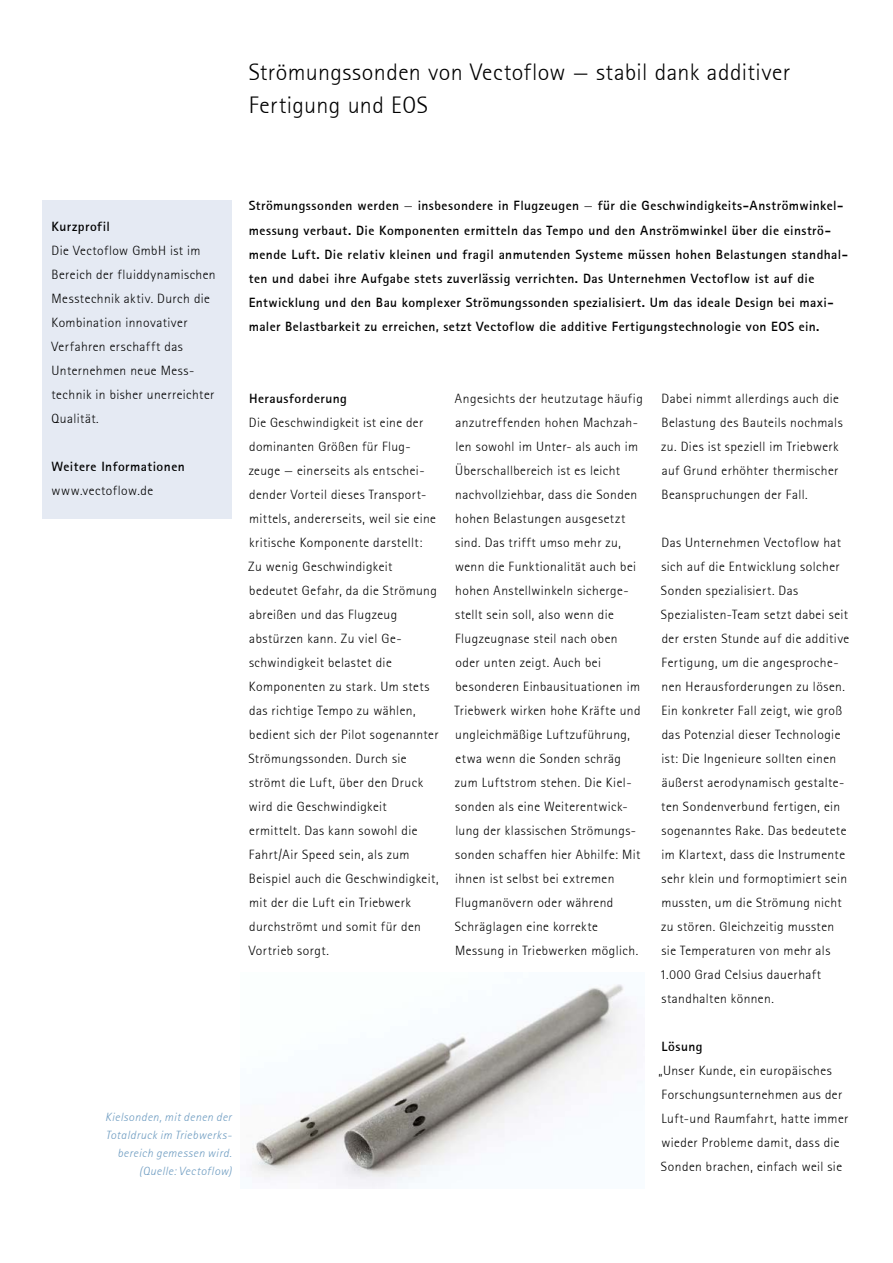
<style>
.page{position:relative;width:893px;height:1263px;background:#fff}
.page>*{position:absolute;margin:0;border:0;box-sizing:border-box;transform-origin:0 0}
.t1{font:24px/33px "Rotis San Ser T Ligh";letter-spacing:.02em;color:#000}
.t2{font:13.5px/24px "Rotis San Ser T Ligh";letter-spacing:.03em;color:#000}
.t3{font:700 13.5px/24px "Rotis San Ser T";letter-spacing:.03em;color:#000}
.t4{font:12px/18px "Rotis San Ser T Ligh Ital";letter-spacing:.035em;color:#6e9cc1;text-align:right}
.s1{font-family:"Rotis San Ser T Ligh";font-weight:400}
</style>
<div class="page">
<div style="left:43px;top:201px;width:189px;height:318px;background:#e5eaf3"></div>
<img style="left:250px;top:984px;width:381px;height:204px">
<h1 class="t1" style="left:249px;top:56px;width:543px">Strömungssonden von Vectoflow — stabil dank additiver<br>Fertigung und EOS</h1>
<p class="t3" style="left:52px;top:215px;width:60px">Kurzprofil</p>
<p class="t2" style="left:52px;top:239px;width:166px">Die Vectoflow GmbH ist im<br>Bereich der fluiddynamischen<br>Messtechnik aktiv. Durch die<br>Kombination innovativer<br>Verfahren erschafft das<br>Unternehmen neue Mess&shy;technik in bisher unerreichter<br>Qualität.</p>
<p class="t3" style="left:52px;top:455px;width:135px">Weitere Informationen</p>
<p class="t2" style="left:52px;top:479px;width:103px">www.vectoflow.de</p>
<p class="t4" style="left:105px;top:1108px;width:128px">Kielsonden, mit denen der<br>Totaldruck im Triebwerks&shy;bereich gemessen wird. (Quelle: Vectoflow)</p>
<p class="t3" style="left:249px;top:194px;width:601px">Strömungssonden werden <span class="s1">—</span> insbesondere in Flugzeugen <span class="s1">—</span> für die Geschwindigkeits-Anströmwinkel&shy;messung verbaut. Die Komponenten ermitteln das Tempo und den Anströmwinkel über die einströ&shy;mende Luft. Die relativ kleinen und fragil anmutenden Systeme müssen hohen Belastungen standhal&shy;ten und dabei ihre Aufgabe stets zuverlässig verrichten. Das Unternehmen Vectoflow ist auf die Entwicklung und den Bau komplexer Strömungssonden spezialisiert. Um das ideale Design bei maxi&shy;maler Belastbarkeit zu erreichen, setzt Vectoflow die additive Fertigungstechnologie von EOS ein.</p>
<p class="t3" style="left:249px;top:386px;width:99px">Herausforderung</p>
<p class="t2" style="left:248px;top:410px;width:192px">Die Geschwindigkeit ist eine der dominanten Größen für Flug&shy;zeuge — einerseits als entschei&shy;dender Vorteil dieses Transport&shy;mittels, andererseits, weil sie eine kritische Komponente darstellt:<br>Zu wenig Geschwindigkeit bedeutet Gefahr, da die Strömung abreißen und das Flugzeug abstürzen kann. Zu viel Ge&shy;schwindigkeit belastet die<br>Komponenten zu stark. Um stets das richtige Tempo zu wählen, bedient sich der Pilot sogenannter<br>Strömungssonden. Durch sie strömt die Luft, über den Druck wird die Geschwindigkeit ermittelt. Das kann sowohl die<br>Fahrt/Air Speed sein, als zum<br>Beispiel auch die Geschwindigkeit, mit der die Luft ein Triebwerk durchströmt und somit für den<br>Vortrieb sorgt.</p>
<p class="t2" style="left:455px;top:386px;width:190px">Angesichts der heutzutage häufig anzutreffenden hohen Machzah&shy;len sowohl im Unter- als auch im<br>Überschallbereich ist es leicht nachvollziehbar, dass die Sonden hohen Belastungen ausgesetzt sind. Das trifft umso mehr zu, wenn die Funktionalität auch bei hohen Anstellwinkeln sicherge&shy;stellt sein soll, also wenn die<br>Flugzeugnase steil nach oben oder unten zeigt. Auch bei besonderen Einbausituationen im<br>Triebwerk wirken hohe Kräfte und ungleichmäßige Luftzuführung, etwa wenn die Sonden schräg zum Luftstrom stehen. Die Kiel&shy;sonden als eine Weiterentwick&shy;lung der klassischen Strömungs&shy;sonden schaffen hier Abhilfe: Mit ihnen ist selbst bei extremen<br>Flugmanövern oder während<br>Schräglagen eine korrekte<br>Messung in Triebwerken möglich.</p>
<p class="t2" style="left:661px;top:386px;width:183px">Dabei nimmt allerdings auch die<br>Belastung des Bauteils nochmals zu. Dies ist speziell im Triebwerk auf Grund erhöhter thermischer<br>Beanspruchungen der Fall.</p>
<p class="t2" style="left:660px;top:530px;width:191px">Das Unternehmen Vectoflow hat sich auf die Entwicklung solcher<br>Sonden spezialisiert. Das<br>Spezialisten-Team setzt dabei seit der ersten Stunde auf die additive<br>Fertigung, um die angesproche&shy;nen Herausforderungen zu lösen.<br>Ein konkreter Fall zeigt, wie groß das Potenzial dieser Technologie ist: Die Ingenieure sollten einen äußerst aerodynamisch gestalte&shy;ten Sondenverbund fertigen, ein sogenanntes Rake. Das bedeutete im Klartext, dass die Instrumente sehr klein und formoptimiert sein mussten, um die Strömung nicht zu stören. Gleichzeitig mussten sie Temperaturen von mehr als<br>1.000 Grad Celsius dauerhaft standhalten können.</p>
<p class="t3" style="left:661px;top:1034px;width:43px">Lösung</p>
<p class="t2" style="left:658px;top:1058px;width:192px">„Unser Kunde, ein europäisches<br>Forschungsunternehmen aus der<br>Luft-und Raumfahrt, hatte immer wieder Probleme damit, dass die<br>Sonden brachen, einfach weil sie</p>
</div>
